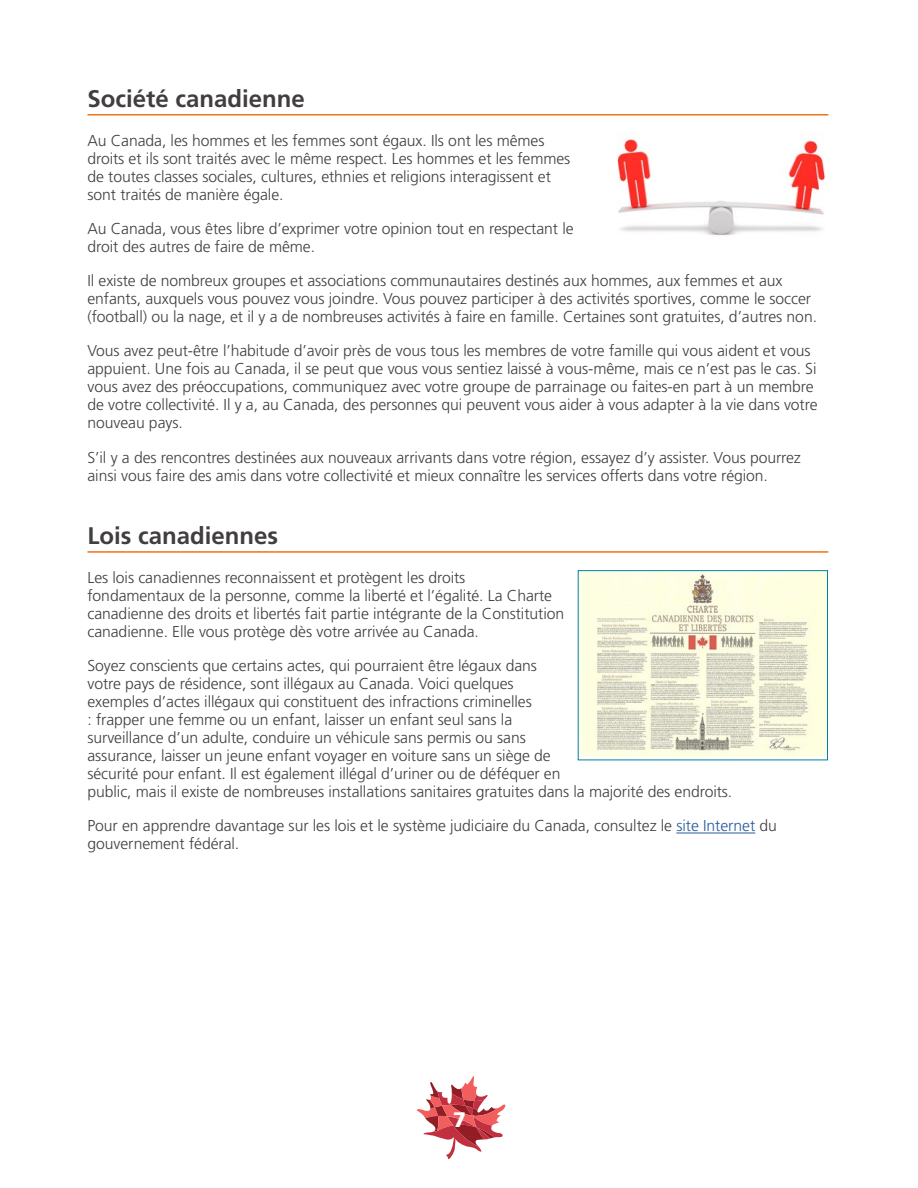
<style>
.page{position:relative;width:918px;height:1188px;background:#fff}
.page>*{position:absolute;margin:0;border:0;box-sizing:border-box;transform-origin:0 0}
.t1{font:700 24px "Frutiger";color:#423e3e}
.t2{font:900 21px "Frutiger";color:#fff}
.t3{font:300 15.75px/18px "Frutiger";letter-spacing:-.005em;color:#423e3e}
.s1{color:#275b9b}
</style>
<div class="page">
<svg style="left:416px;top:1076px;width:90px;height:83px"></svg>
<hr style="left:676px;top:833px;width:79px;height:1px;background:#275b9b">
<hr style="left:87px;top:114px;width:741px;height:2px;background:#ee7518">
<hr style="left:87px;top:551px;width:741px;height:2px;background:#ee7518">
<img style="left:617px;top:139px;width:208px;height:96px">
<img style="left:580px;top:572px;width:246px;height:184px">
<div style="left:578px;top:570px;width:250px;height:190px;border:1px solid #0080a4"></div>
<h1 class="t1" style="left:87px;top:85px;width:219px">Société canadienne</h1>
<p class="t3" style="left:87px;top:131px;width:484px">Au Canada, les hommes et les femmes sont égaux. Ils ont les mêmes droits et ils sont traités avec le même respect. Les hommes et les femmes de toutes classes sociales, cultures, ethnies et religions interagissent et sont traités de manière égale.</p>
<p class="t3" style="left:87px;top:220px;width:488px">Au Canada, vous êtes libre d’exprimer votre opinion tout en respectant le droit des autres de faire de même.</p>
<p class="t3" style="left:87px;top:272px;width:731px">Il existe de nombreux groupes et associations communautaires destinés aux hommes, aux femmes et aux enfants, auxquels vous pouvez vous joindre. Vous pouvez participer à des activités sportives, comme le soccer (football) ou la nage, et il y a de nombreuses activités à faire en famille. Certaines sont gratuites, d’autres non.</p>
<p class="t3" style="left:87px;top:342px;width:732px">Vous avez peut-être l’habitude d’avoir près de vous tous les membres de votre famille qui vous aident et vous appuient. Une fois au Canada, il se peut que vous vous sentiez laissé à vous-même, mais ce n’est pas le cas. Si vous avez des préoccupations, communiquez avec votre groupe de parrainage ou faites-en part à un membre de votre collectivité. Il y a, au Canada, des personnes qui peuvent vous aider à vous adapter à la vie dans votre nouveau pays.</p>
<p class="t3" style="left:87px;top:448px;width:715px">S’il y a des rencontres destinées aux nouveaux arrivants dans votre région, essayez d’y assister. Vous pourrez ainsi vous faire des amis dans votre collectivité et mieux connaître les services offerts dans votre région.</p>
<h1 class="t1" style="left:87px;top:522px;width:192px">Lois canadiennes</h1>
<p class="t3" style="left:87px;top:569px;width:478px">Les lois canadiennes reconnaissent et protègent les droits fondamentaux de la personne, comme la liberté et l’égalité. La Charte canadienne des droits et libertés fait partie intégrante de la Constitution canadienne. Elle vous protège dès votre arrivée au Canada.</p>
<p class="t3" style="left:87px;top:657px;width:646px">Soyez conscients que certains actes, qui pourraient être légaux dans<br>votre pays de résidence, sont illégaux au Canada. Voici quelques<br>exemples d’actes illégaux qui constituent des infractions criminelles<br>: frapper une femme ou un enfant, laisser un enfant seul sans la<br>surveillance d’un adulte, conduire un véhicule sans permis ou sans<br>assurance, laisser un jeune enfant voyager en voiture sans un siège de<br>sécurité pour enfant. Il est également illégal d’uriner ou de déféquer en<br>public, mais il existe de nombreuses installations sanitaires gratuites dans la majorité des endroits.</p>
<p class="t3" style="left:87px;top:817px;width:691px">Pour en apprendre davantage sur les lois et le système judiciaire du Canada, consultez le <span class="s1">site Internet</span> du gouvernement fédéral.</p>
<h2 class="t2" style="left:453px;top:1107px;width:14px">7</h2>
</div>
